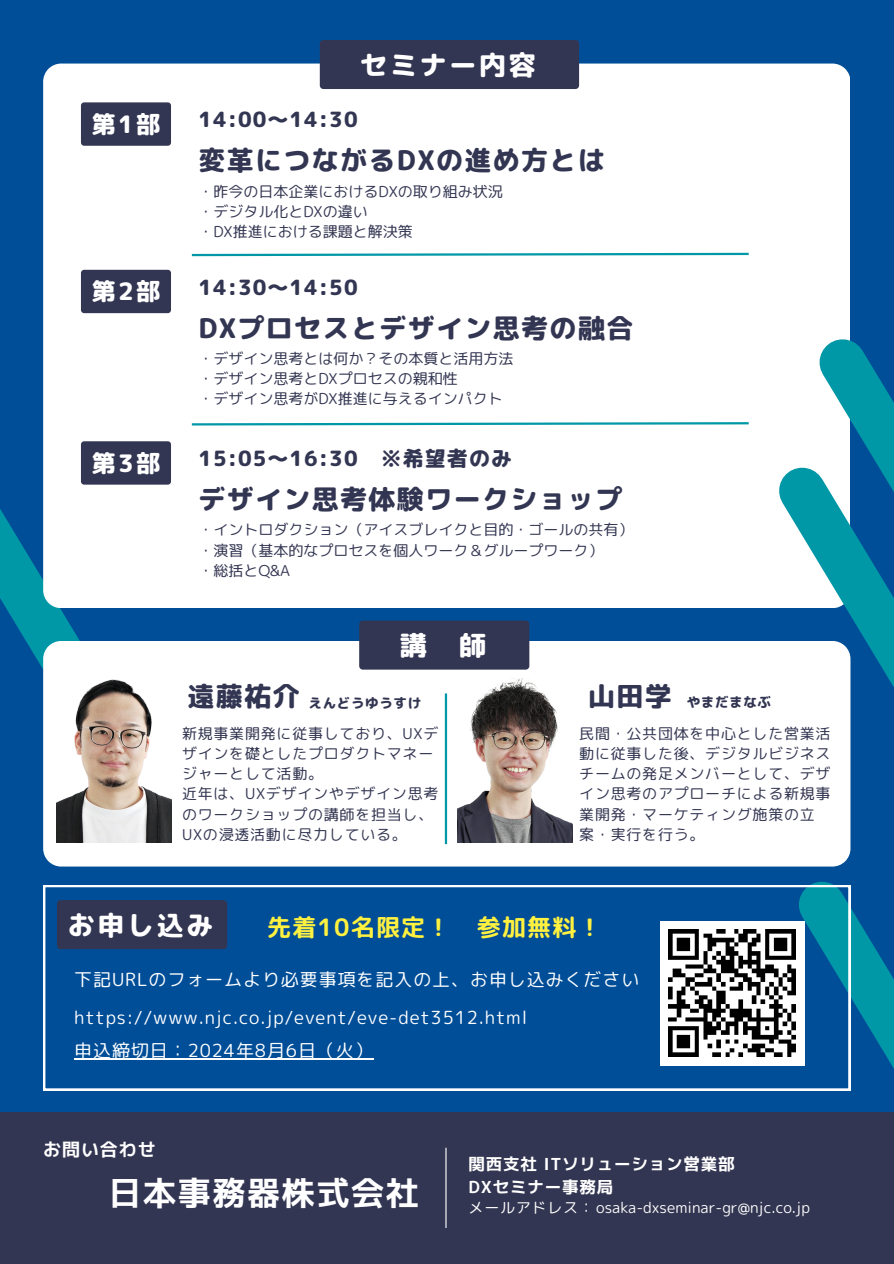
<style>
.page{position:relative;width:894px;height:1264px;background:#fff}
.page>*{position:absolute;margin:0;border:0;box-sizing:border-box;transform-origin:0 0}
.t1{font:33px "mplus 1 p bold";letter-spacing:.05em;color:#fff}
.t2{font:27px "rounded mplus 1 p heavy";letter-spacing:.05em;color:#333652}
.t3{font:27px "rounded mplus 1 p heavy";letter-spacing:.1em;color:#fff}
.t4{font:24px "rounded mplus 1 p bold";letter-spacing:.05em;color:#fff13f}
.t5{font:24px "rounded mplus 1 p heavy";letter-spacing:.1em;color:#fff}
.t6{font:21px "rounded mplus 1 p heavy";letter-spacing:.05em;color:#333652}
.t7{font:18px "rounded mplus 1 p regular";letter-spacing:.05em;color:#fff}
.t8{font:18px "mplus 1 p bold";letter-spacing:.05em;color:#fff}
.t9{font:16.5px "mplus 1 p bold";letter-spacing:.05em;color:#fff}
.t10{font:15px/20.2px "rounded mplus 1 p regular";letter-spacing:.05em;color:#333652}
.t11{font:15px "rounded mplus 1 p regular";color:#333652}
.t12{font:15px "rounded mplus 1 p regular";color:#fff}
.t13{font:13.5px "rounded mplus 1 p heavy";letter-spacing:.05em;color:#333652}
</style>
<div class="page">
<div style="left:0;top:0;width:893px;height:1263px;background:#004e98"></div>
<svg style="left:0;top:509px;width:80px;height:160px"></svg>
<div style="left:43px;top:64px;width:806px;height:544px;background:#fff"></div>
<svg style="left:738px;top:427px;width:155px;height:364px"></svg>
<svg style="left:779px;top:299px;width:114px;height:364px"></svg>
<svg style="left:758px;top:841px;width:135px;height:250px"></svg>
<svg style="left:189px;top:252px;width:561px;height:5px;background:#8cd0d7"></svg>
<div style="left:0;top:1112px;width:893px;height:151px;background:#333652"></div>
<hr style="left:445px;top:1147px;width:1px;height:80px;background:#fff">
<svg style="left:189px;top:421px;width:561px;height:5px;background:#8cd0d7"></svg>
<svg style="left:43px;top:885px;width:807px;height:205px"></svg>
<div style="left:57px;top:900px;width:170px;height:49px;background:#333652"></div>
<div style="left:81px;top:102px;width:90px;height:44px;background:#333652"></div>
<div style="left:81px;top:270px;width:90px;height:43px;background:#333652"></div>
<div style="left:81px;top:441px;width:90px;height:43px;background:#333652"></div>
<div style="left:320px;top:40px;width:259px;height:49px;background:#333652"></div>
<div style="left:43px;top:641px;width:807px;height:225px;background:#fff"></div>
<div style="left:359px;top:620px;width:170px;height:49px;background:#333652"></div>
<hr style="left:444px;top:693px;width:3px;height:151px;background:#0097a7">
<hr style="left:74px;top:1057px;width:299px;height:2px;background:#fff">
<img style="left:57px;top:678px;width:115px;height:165px">
<img style="left:457px;top:678px;width:115px;height:165px">
<div style="left:659px;top:921px;width:145px;height:144px;background:#fff"></div>
<img style="left:668px;top:929px;width:127px;height:127px">
<p class="t3" style="left:360px;top:46px;width:177px">セミナー内容</p>
<h2 class="t5" style="left:92px;top:107px;width:70px">第1部</h2>
<h5 class="t6" style="left:198px;top:105px;width:161px">14:00〜14:30</h5>
<h4 class="t2" style="left:198px;top:141px;width:408px">変革につながるDXの進め方とは</h4>
<p class="t11" style="left:198px;top:180px;width:306px">・昨今の日本企業におけるDXの取り組み状況</p>
<p class="t11" style="left:198px;top:201px;width:171px">・デジタル化とDXの違い</p>
<p class="t11" style="left:198px;top:221px;width:216px">・DX推進における課題と解決策</p>
<h2 class="t5" style="left:92px;top:275px;width:70px">第2部</h2>
<h5 class="t6" style="left:198px;top:272px;width:161px">14:30〜14:50</h5>
<p class="t2" style="left:198px;top:309px;width:436px">DXプロセスとデザイン思考の融合</p>
<p class="t11" style="left:198px;top:348px;width:316px">・デザイン思考とは何か？その本質と活用方法</p>
<h3 class="t11" style="left:198px;top:368px;width:261px">・デザイン思考とDXプロセスの親和性</h3>
<p class="t11" style="left:198px;top:388px;width:306px">・デザイン思考がDX推進に与えるインパクト</p>
<p class="t5" style="left:92px;top:446px;width:70px">第3部</p>
<p class="t6" style="left:198px;top:443px;width:315px">15:05〜16:30 ※希望者のみ</p>
<p class="t2" style="left:198px;top:480px;width:425px">デザイン思考体験ワークショップ</p>
<h5 class="t11" style="left:198px;top:519px;width:436px">・イントロダクション（アイスブレイクと目的・ゴールの共有）</h5>
<h3 class="t11" style="left:198px;top:539px;width:406px">・演習（基本的なプロセスを個人ワーク＆グループワーク）</h3>
<p class="t10" style="left:198px;top:560px;width:93px">・総括とQ&amp;A</p>
<p class="t3" style="left:399px;top:626px;width:88px">講 師</p>
<p class="t2" style="left:187px;top:676px;width:114px">遠藤祐介</p>
<h4 class="t13" style="left:308px;top:693px;width:114px">えんどうゆうすけ</h4>
<p class="t10" style="left:182px;top:723px;width:258px">新規事業開発に従事しており、UXデザインを礎としたプロダクトマネージャーとして活動。</p>
<p class="t10" style="left:182px;top:783px;width:258px">近年は、UXデザインやデザイン思考のワークショップの講師を担当し、<br>UXの浸透活動に尽力している。</p>
<h6 class="t2" style="left:588px;top:676px;width:85px">山田学</h6>
<p class="t13" style="left:686px;top:692px;width:86px">やまだまなぶ</p>
<h1 class="t10" style="left:579px;top:723px;width:253px">民間・公共団体を中心とした営業活動に従事した後、デジタルビジネスチームの発足メンバーとして、デザイン思考のアプローチによる新規事業開発・マーケティング施策の立案・実行を行う。</h1>
<h3 class="t3" style="left:68px;top:905px;width:147px">お申し込み</h3>
<h3 class="t4" style="left:267px;top:909px;width:336px">先着10名限定！ 参加無料！</h3>
<h3 class="t7" style="left:74px;top:966px;width:566px">下記URLのフォームより必要事項を記入の上、お申し込みください</h3>
<p class="t7" style="left:74px;top:1005px;width:454px">https://www.njc.co.jp/event/eve-det3512.html</p>
<p class="t7" style="left:74px;top:1037px;width:300px">申込締切日：2024年8月6日（火）</p>
<h4 class="t8" style="left:43px;top:1136px;width:114px">お問い合わせ</h4>
<h4 class="t1" style="left:108px;top:1169px;width:312px">日本事務器株式会社</h4>
<p class="t9" style="left:468px;top:1152px;width:267px">関西支社 ITソリューション営業部</p>
<p class="t9" style="left:468px;top:1174px;width:146px">DXセミナー事務局</p>
<h3 class="t12" style="left:468px;top:1196px;width:343px">メールアドレス：osaka-dxseminar-gr@njc.co.jp</h3>
</div>
